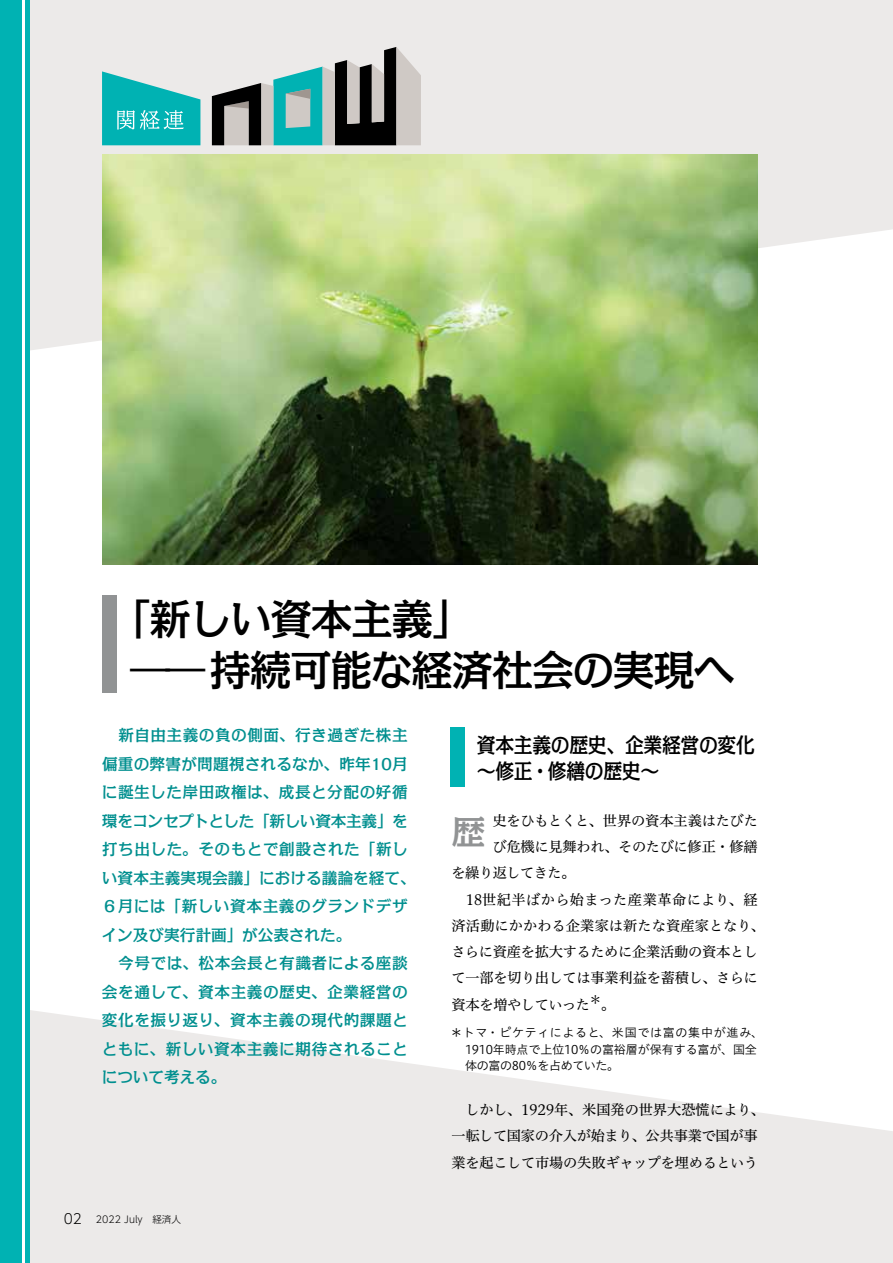
<style>
.page{position:relative;width:893px;height:1263px;background:#fff}
.page>*{position:absolute;margin:0;border:0;box-sizing:border-box;transform-origin:0 0}
.t1{font:500 42px/51px "Kakumin Pro";letter-spacing:-.04em;color:#000}
.t2{font:500 34.2px "Kakumin Pro";color:#919394}
.t3{font:500 21px/26.2px "Kakumin Pro";letter-spacing:-.02em;color:#000;scale:.9 1}
.t4{font:500 15.75px/28.5px "Kakumin Pro";letter-spacing:.02em;color:#008f8f}
.t5{font:14.25px/26.2px "Hiragino UD Serif Std W4";letter-spacing:-.02em;color:#000}
.t6{font:14.25px "Hiragino UD Serif Std W4";letter-spacing:.025em;color:#000}
.t7{font:14.25px "Hiragino UD Serif Std W4";letter-spacing:.005em;color:#000}
.t8{font:14.25px "Hiragino UD Serif Std W4";letter-spacing:-.04em;color:#000}
.t9{font:12px/16.5px "Hiragino UD Sans Std W3";letter-spacing:-.005em;color:#000}
.t10{font:300 9.6px "UD Shin Go Pro";color:#000}
.s1{font-size:19.5px}
.s2{font-size:13.8px}
</style>
<div class="page">
<svg style="left:30px;top:1010px;width:863px;height:253px;fill:#eceae9"></svg>
<svg style="left:30px;top:0;width:863px;height:350px;background:#edeceb"></svg>
<div style="left:0;top:0;width:21px;height:1263px;background:#00b2b3"></div>
<hr style="left:26px;top:0;width:4px;height:1263px;background:#00b2b3">
<div style="left:451px;top:727px;width:14px;height:60px;background:#00b2b3"></div>
<img style="left:102px;top:154px;width:656px;height:410px">
<div style="left:102px;top:595px;width:14px;height:98px;background:#919394"></div>
<svg style="left:212px;top:47px;width:209px;height:98px;background:#859998"></svg>
<svg style="left:102px;top:71px;width:98px;height:74px;background:#3cc1c1"></svg>
<h1 class="t1" style="left:130px;top:588px;width:607px;text-indent:-21px">「新しい資本主義」<br>――持続可能な経済社会の実現へ</h1>
<p class="t4" style="left:102px;top:719px;width:316px">　新自由主義の負の側面、行き過ぎた株主偏重の弊害が問題視されるなか、昨年10月に誕生した岸田政権は、成長と分配の好循環をコンセプトとした「新しい資本主義」を打ち出した。そのもとで創設された「新しい資本主義実現会議」における議論を経て、<br>６月には「新しい資本主義のグランドデザイン及び実行計画」が公表された。<br>　今号では、松本会長と有識者による座談会を通して、資本主義の歴史、企業経営の変化を振り返り、資本主義の現代的課題とともに、新しい資本主義に期待されることについて考える。</p>
<h3 class="t3" style="left:452px;top:729px;width:339px"><span class="s1">　</span> 資本主義の歴史、企業経営の変化<span class="s1">　</span> ～修正・修繕の歴史～</h3>
<h2 class="t2" style="left:452px;top:805px;width:36px">歴</h2>
<p class="t5" style="left:492px;top:806px;width:267px">史をひもとくと、世界の資本主義はたびた</p>
<p class="t5" style="left:492px;top:833px;width:267px">び危機に見舞われ、そのたびに修正・修繕</p>
<p class="t8" style="left:451px;top:862px;width:126px">を繰り返してきた。</p>
<p class="t6" style="left:452px;top:888px;width:308px">　18世紀半ばから始まった産業革命により、経</p>
<p class="t7" style="left:451px;top:915px;width:315px">済活動にかかわる企業家は新たな資産家となり、</p>
<p class="t5" style="left:451px;top:938px;width:308px">さらに資産を拡大するために企業活動の資本とし</p>
<p class="t5" style="left:451px;top:964px;width:308px">て一部を切り出しては事業利益を蓄積し、さらに</p>
<p class="t5" style="left:451px;top:990px;width:165px">資本を増やしていった<sup>＊</sup>。</p>
<p class="t9" style="left:465px;top:1024px;width:300px;text-indent:-15px">＊トマ・ピケティによると、米国では富の集中が進み、<br>1910年時点で上位10％の富裕層が保有する富が、国全体の富の80％を占めていた。</p>
<p class="t10" style="left:64px;top:1211px;width:119px"><span class="s2">02　</span>2022 July　経済人</p>
<p class="t5" style="left:451px;top:1096px;width:315px">　しかし、1929年、米国発の世界大恐慌により、一転して国家の介入が始まり、公共事業で国が事業を起こして市場の失敗ギャップを埋めるという</p>
</div>
